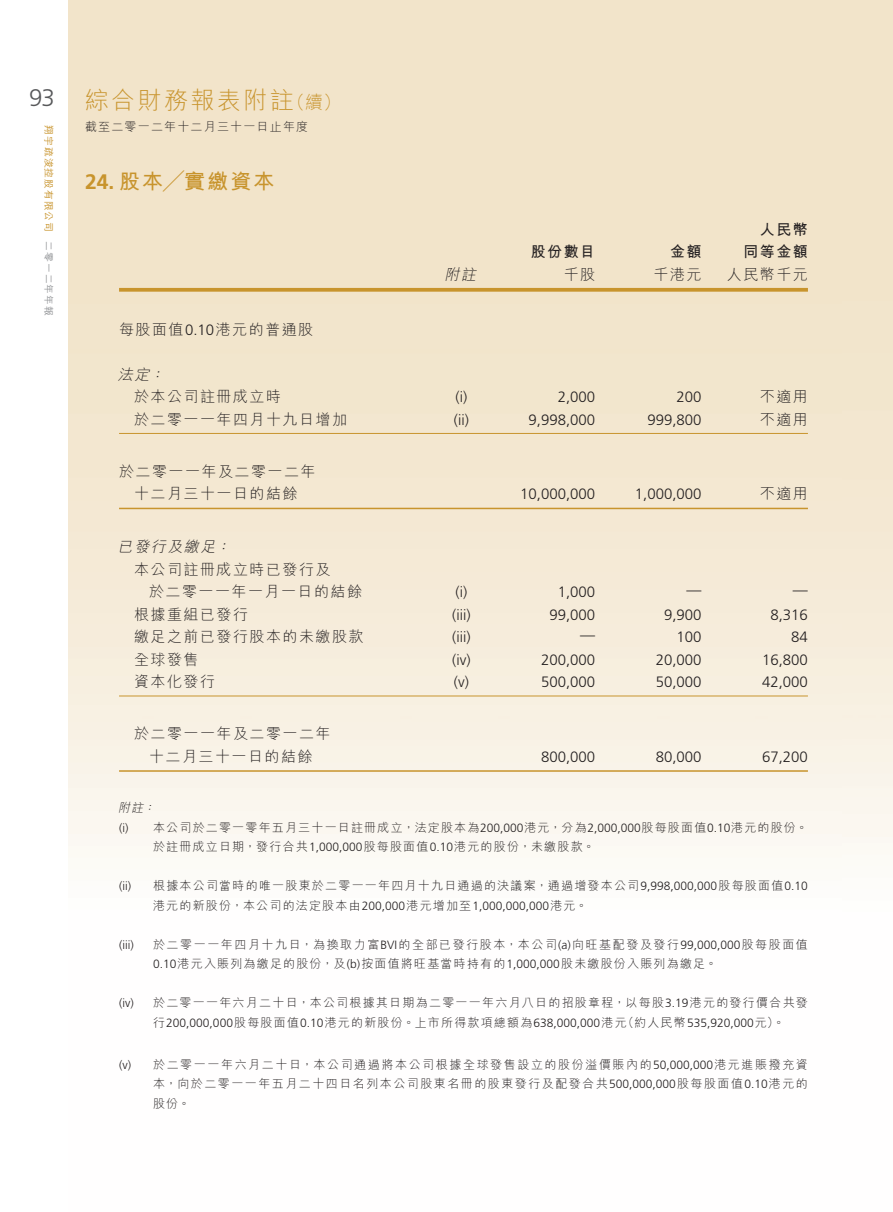
<style>
.page{position:relative;width:893px;height:1212px;background:#fff}
.page>*{position:absolute;margin:0;border:0;box-sizing:border-box;transform-origin:0 0}
.t1{font:300 24px "M Hei HK";letter-spacing:.1em;color:#c8942d}
.t2{font:300 24px "Frutiger LT Std";color:#57585a}
.t3{font:700 21px "M Hei HK";letter-spacing:.1em;color:#c8942d}
.t4{font:300 15px "Frutiger LT Std";color:#231f20}
.t5{font:300 15px/22.5px "M Hei HK";letter-spacing:.1em;color:#231f20;text-align:center}
.t6{font:700 15px/22.5px "M Hei HK";letter-spacing:.1em;color:#231f20;text-align:right}
.t7{font:italic 300 15px "M Hei HK";color:#231f20}
.t8{font:300 12px/19.5px "M Hei HK";letter-spacing:.105em;color:#231f20}
.t9{font:300 12px/19.5px "M Hei HK";letter-spacing:.13em;color:#231f20}
.t10{font:300 12px "Frutiger LT Std";color:#231f20}
.t11{font:italic 300 12px "M Hei HK";color:#231f20}
.t12{font:500 9.75px "M Hei HK";letter-spacing:.1em;color:#c8942d}
.s1{font-size:18px}
.s2{color:#939598}
.s3{font-family:"Frutiger LT Std"}
.s4{font-family:"M Hei HK"}
</style>
<div class="page">
<hr style="left:119px;top:433px;width:689px;height:1px;background:#c8942d">
<hr style="left:119px;top:508px;width:689px;height:1px;background:#c8942d">
<hr style="left:119px;top:696px;width:689px;height:1px;background:#c8942d">
<hr style="left:119px;top:770px;width:689px;height:2px;background:#c8942d">
<svg style="left:119px;top:288px;width:689px;height:4px;fill:#c8942d"></svg>
<h1 class="t1" style="left:85px;top:91px;width:258px">綜合財務報表附註<span class="s1">（續）</span></h1>
<h1 class="t2" style="left:29px;top:88px;width:27px">93</h1>
<p class="t12" style="left:53px;top:125px;width:192px;rotate:90deg">翔宇疏浚控股有限公司 <span class="s2">二零一二年年報</span></p>
<p class="t8" style="left:85px;top:118px;width:225px">截至二零一二年十二月三十一日止年度</p>
<h2 class="t3" style="left:85px;top:173px;width:191px"><span class="s3">24.</span> 股本╱實繳資本</h2>
<p class="t6" style="left:531px;top:242px;width:66px">股份數目</p>
<p class="t6" style="left:670px;top:242px;width:33px">金額</p>
<p class="t6" style="left:743px;top:220px;width:66px">人民幣同等金額</p>
<p class="t7" style="left:444px;top:268px;width:36px">附註</p>
<p class="t5" style="left:564px;top:265px;width:33px">千股</p>
<p class="t5" style="left:654px;top:265px;width:49px">千港元</p>
<p class="t5" style="left:727px;top:265px;width:83px">人民幣千元</p>
<p class="t5" style="left:119px;top:320px;width:196px">每股面值<span class="s3">0.10</span>港元的普通股</p>
<p class="t7" style="left:118px;top:368px;width:51px">法定：</p>
<p class="t5" style="left:134px;top:387px;width:148px">於本公司註冊成立時</p>
<p class="t4" style="left:456px;top:391px;width:13px">(i)</p>
<p class="t4" style="left:558px;top:391px;width:39px">2,000</p>
<p class="t4" style="left:677px;top:391px;width:27px">200</p>
<p class="t5" style="left:760px;top:387px;width:49px">不適用</p>
<p class="t5" style="left:134px;top:410px;width:214px">於二零一一年四月十九日增加</p>
<p class="t4" style="left:454px;top:414px;width:16px">(ii)</p>
<p class="t4" style="left:529px;top:414px;width:68px">9,998,000</p>
<p class="t4" style="left:647px;top:414px;width:56px">999,800</p>
<p class="t5" style="left:760px;top:410px;width:49px">不適用</p>
<p class="t5" style="left:119px;top:462px;width:198px">於二零一一年及二零一二年十二月三十一日的結餘</p>
<p class="t4" style="left:520px;top:488px;width:77px">10,000,000</p>
<p class="t4" style="left:635px;top:488px;width:68px">1,000,000</p>
<p class="t5" style="left:760px;top:484px;width:49px">不適用</p>
<p class="t7" style="left:118px;top:541px;width:117px">已發行及繳足：</p>
<p class="t5" style="left:149px;top:560px;width:214px;text-align:left;text-indent:-15px">本公司註冊成立時已發行及<br>於二零一一年一月一日的結餘</p>
<p class="t4" style="left:456px;top:586px;width:13px">(i)</p>
<p class="t4" style="left:558px;top:586px;width:39px">1,000</p>
<p class="t4" style="left:687px;top:584px;width:16px">—</p>
<p class="t4" style="left:793px;top:584px;width:16px">—</p>
<p class="t5" style="left:134px;top:605px;width:115px">根據重組已發行</p>
<p class="t4" style="left:452px;top:609px;width:20px">(iii)</p>
<p class="t4" style="left:549px;top:609px;width:47px">99,000</p>
<p class="t4" style="left:664px;top:609px;width:39px">9,900</p>
<p class="t4" style="left:770px;top:609px;width:39px">8,316</p>
<p class="t5" style="left:134px;top:627px;width:231px">繳足之前已發行股本的未繳股款</p>
<p class="t4" style="left:452px;top:631px;width:20px">(iii)</p>
<p class="t4" style="left:580px;top:629px;width:16px">—</p>
<p class="t4" style="left:677px;top:631px;width:27px">100</p>
<p class="t4" style="left:791px;top:631px;width:18px">84</p>
<p class="t5" style="left:134px;top:650px;width:66px">全球發售</p>
<p class="t4" style="left:452px;top:654px;width:20px">(iv)</p>
<p class="t4" style="left:541px;top:654px;width:56px">200,000</p>
<p class="t4" style="left:656px;top:654px;width:47px">20,000</p>
<p class="t4" style="left:762px;top:654px;width:47px">16,800</p>
<p class="t5" style="left:134px;top:672px;width:82px">資本化發行</p>
<p class="t4" style="left:454px;top:676px;width:16px">(v)</p>
<p class="t4" style="left:541px;top:676px;width:56px">500,000</p>
<p class="t4" style="left:656px;top:676px;width:47px">50,000</p>
<p class="t4" style="left:762px;top:676px;width:47px">42,000</p>
<p class="t5" style="left:134px;top:724px;width:198px">於二零一一年及二零一二年十二月三十一日的結餘</p>
<p class="t4" style="left:541px;top:751px;width:56px">800,000</p>
<p class="t4" style="left:656px;top:751px;width:47px">80,000</p>
<p class="t4" style="left:762px;top:751px;width:47px">67,200</p>
<p class="t11" style="left:118px;top:803px;width:41px">附註：</p>
<p class="t8" style="left:119px;top:819px;width:690px"><span class="s3">(i)</span> 本公司於二零一零年五月三十一日註冊成立，法定股本為<span class="s3">200,000</span>港元，分為<span class="s3">2,000,000</span>股每股面值<span class="s3">0.10</span>港元的股份。</p>
<p class="t8" style="left:153px;top:838px;width:443px">於註冊成立日期，發行合共<span class="s3">1,000,000</span>股每股面值<span class="s3">0.10</span>港元的股份，未繳股款。</p>
<p class="t10" style="left:119px;top:881px;width:13px">(ii)</p>
<p class="t8" style="left:153px;top:877px;width:656px">根據本公司當時的唯一股東於二零一一年四月十九日通過的決議案，通過增發本公司<span class="s3">9,998,000,000</span>股每股面值<span class="s3">0.10</span>港元的新股份，本公司的法定股本由<span class="s3">200,000</span>港元增加至<span class="s3">1,000,000,000</span>港元。</p>
<p class="t10" style="left:119px;top:940px;width:16px">(iii)</p>
<p class="t9" style="left:153px;top:936px;width:656px">於二零一一年四月十九日，為換取力富<span class="s3">BVI</span>的全部已發行股本，本公司<span class="s3">(a)</span>向旺基配發及發行<span class="s3">99,000,000</span>股每股面值<br><span class="s3">0.10</span>港元入賬列為繳足的股份，及<span class="s3">(b)</span>按面值將旺基當時持有的<span class="s3">1,000,000</span>股未繳股份入賬列為繳足。</p>
<p class="t10" style="left:119px;top:998px;width:16px">(iv)</p>
<p class="t8" style="left:153px;top:994px;width:656px">於二零一一年六月二十日，本公司根據其日期為二零一一年六月八日的招股章程，以每股<span class="s3">3.19</span>港元的發行價合共發</p>
<p class="t10" style="left:153px;top:1018px;width:633px"><span class="s4">行</span>200,000,000<span class="s4">股每股面值</span>0.10<span class="s4">港元的新股份。上市所得款項總額為</span>638,000,000<span class="s4">港元（約人民幣</span>535,920,000<span class="s4">元）。</span></p>
<p class="t8" style="left:153px;top:1056px;width:656px;text-align:justify;text-indent:-34px"><span class="s3">(v)</span> 於二零一一年六月二十日，本公司通過將本公司根據全球發售設立的股份溢價賬內的<span class="s3">50,000,000</span>港元進賬撥充資本，向於二零一一年五月二十四日名列本公司股東名冊的股東發行及配發合共<span class="s3">500,000,000</span>股每股面值<span class="s3">0.10</span>港元的股份。</p>
</div>
